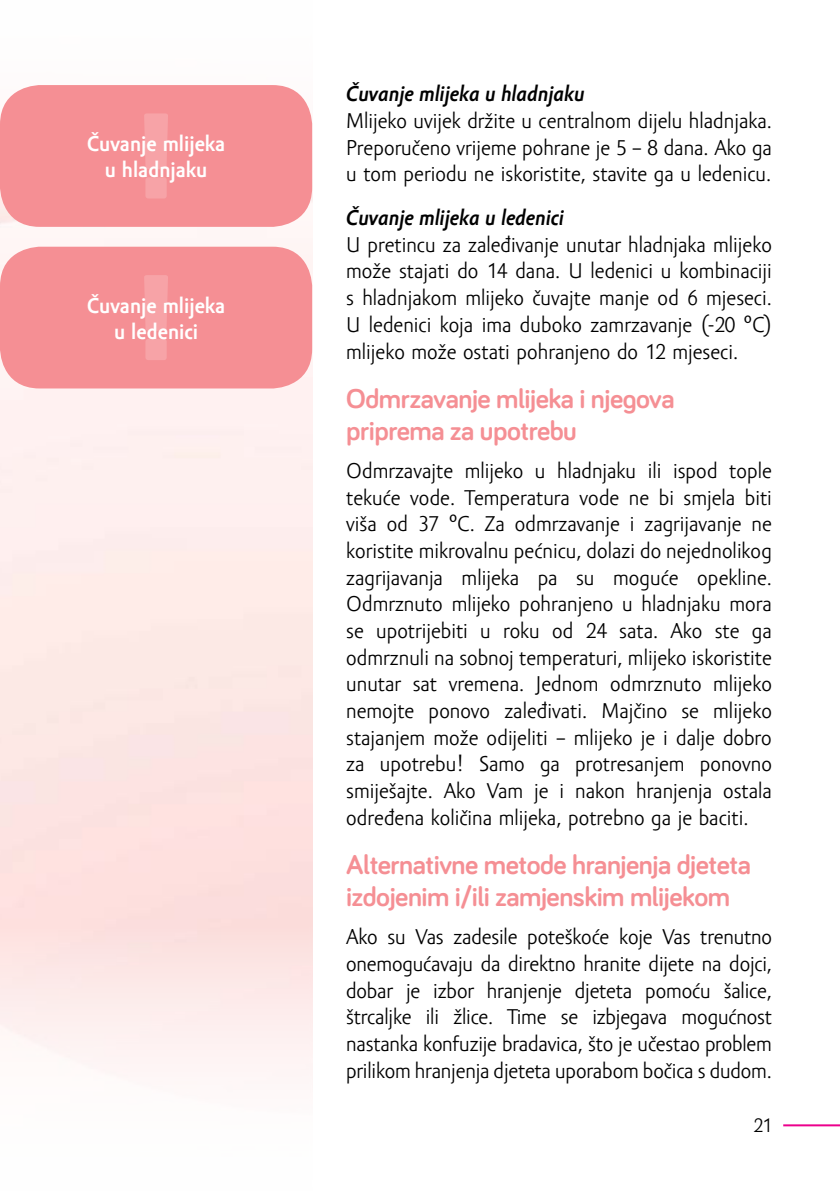
<style>
.page{position:relative;width:840px;height:1191px;background:#fff}
.page>*{position:absolute;margin:0;border:0;box-sizing:border-box;transform-origin:0 0}
.t1{font:700 28px/32.2px "Bariol";letter-spacing:-.015em;color:#f58f94}
.t2{font:22px/26.6px "Amor Sans Pro";color:#000;text-align:justify}
.t3{font:italic 700 22px "Amor Sans Pro";color:#000;scale:.96 1}
.t4{font:700 22px/26.4px "Amor Sans Pro";color:#fff;text-align:center}
.t5{font:20px "Amor Sans Pro";color:#000}
</style>
<div class="page">
<hr style="left:782px;top:1124px;width:57px;height:2px;background:#ec008c">
<div style="left:0;top:247px;width:312px;height:141px;background:#f58f94;border-radius:40px"></div>
<svg style="left:144px;top:275px;width:24px;height:56px"></svg>
<div style="left:145px;top:339px;width:22px;height:21px;background:#f7a3a7;border-radius:3px"></div>
<div style="left:0;top:85px;width:312px;height:142px;background:#f58f94;border-radius:40px"></div>
<svg style="left:144px;top:113px;width:24px;height:56px"></svg>
<div style="left:145px;top:177px;width:22px;height:21px;background:#f7a3a7;border-radius:3px"></div>
<p class="t4" style="left:87px;top:131px;width:140px">Čuvanje mlijeka u hladnjaku</p>
<p class="t4" style="left:87px;top:293px;width:140px">Čuvanje mlijeka u ledenici</p>
<p class="t3" style="left:346px;top:82px;width:250px">Čuvanje mlijeka u hladnjaku</p>
<p class="t2" style="left:346px;top:108px;width:427px">Mlijeko uvijek držite u centralnom dijelu hladnjaka.<br>Preporučeno vrijeme pohrane je 5 – 8 dana. Ako ga u tom periodu ne iskoristite, stavite ga u ledenicu.</p>
<p class="t3" style="left:346px;top:205px;width:228px">Čuvanje mlijeka u ledenici</p>
<p class="t2" style="left:346px;top:232px;width:427px">U pretincu za zaleđivanje unutar hladnjaka mlijeko može stajati do 14 dana. U ledenici u kombinaciji s hladnjakom mlijeko čuvajte manje od 6 mjeseci.<br>U ledenici koja ima duboko zamrzavanje (-20 °C) mlijeko može ostati pohranjeno do 12 mjeseci.</p>
<p class="t1" style="left:346px;top:381px;width:330px">Odmrzavanje mlijeka i njegova priprema za upotrebu</p>
<p class="t2" style="left:346px;top:458px;width:427px">Odmrzavajte mlijeko u hladnjaku ili ispod tople tekuće vode. Temperatura vode ne bi smjela biti viša od 37 °C. Za odmrzavanje i zagrijavanje ne koristite mikrovalnu pećnicu, dolazi do nejednolikog zagrijavanja mlijeka pa su moguće opekline.<br>Odmrznuto mlijeko pohranjeno u hladnjaku mora se upotrijebiti u roku od 24 sata. Ako ste ga odmrznuli na sobnoj temperaturi, mlijeko iskoristite unutar sat vremena. Jednom odmrznuto mlijeko nemojte ponovo zaleđivati. Majčino se mlijeko stajanjem može odijeliti – mlijeko je i dalje dobro za upotrebu! Samo ga protresanjem ponovno smiješajte. Ako Vam je i nakon hranjenja ostala određena količina mlijeka, potrebno ga je baciti.</p>
<p class="t1" style="left:346px;top:847px;width:406px">Alternativne metode hranjenja djeteta izdojenim i/ili zamjenskim mlijekom</p>
<p class="t2" style="left:346px;top:924px;width:427px">Ako su Vas zadesile poteškoće koje Vas trenutno onemogućavaju da direktno hranite dijete na dojci, dobar je izbor hranjenje djeteta pomoću šalice, štrcaljke ili žlice. Time se izbjegava mogućnost nastanka konfuzije bradavica, što je učestao problem prilikom hranjenja djeteta uporabom bočica s dudom.</p>
<p class="t5" style="left:753px;top:1115px;width:20px">21</p>
</div>
